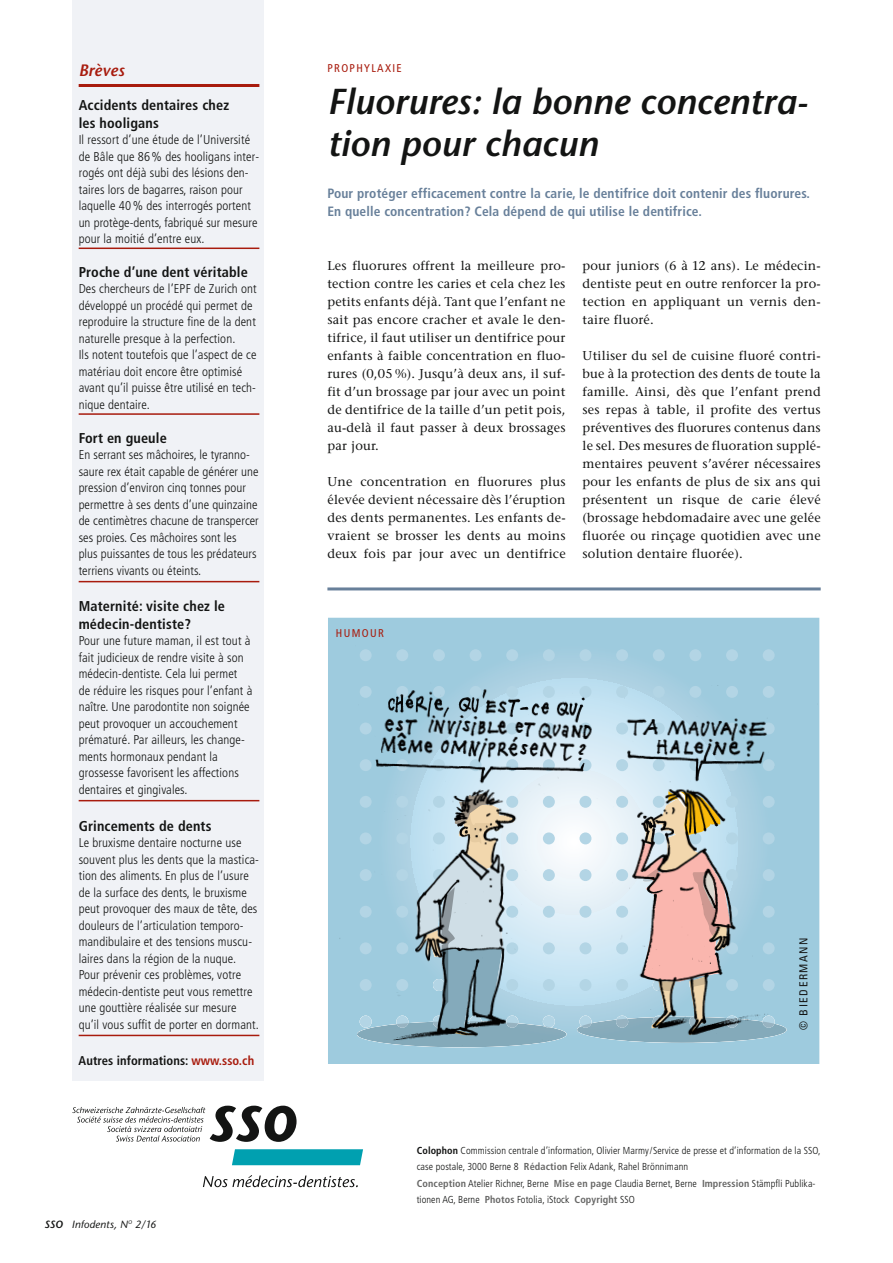
<style>
.page{position:relative;width:893px;height:1263px;background:#fff}
.page>*{position:absolute;margin:0;border:0;box-sizing:border-box;transform-origin:0 0}
.t1{font:italic 600 36px/42px "Stone Sans";color:#131413}
.t2{font:italic 600 16.5px "Stone Sans";letter-spacing:.01em;color:#a81b0d}
.t3{font:700 condensed 14.25px/17.2px "Frutiger";letter-spacing:.01em;color:#131413}
.t4{font:700 condensed 13.5px/18px "Frutiger";letter-spacing:.01em;color:#68809a}
.t5{font:300 condensed 12.75px/16.5px "Frutiger";letter-spacing:.01em;color:#131413}
.t6{font:12.75px/18px "Stone Serif";letter-spacing:.015em;color:#131413;text-align:justify}
.t7{font:700 condensed 12.75px "Frutiger";letter-spacing:.005em;color:#131413}
.t8{font:condensed 11.25px "Frutiger";letter-spacing:.12em;color:#a81b0d}
.t9{font:condensed 11.1px "Univers";letter-spacing:.14em;color:#131413}
.t10{font:italic 10.5px "Stone Sans";letter-spacing:.01em;color:#131413}
.t11{font:300 condensed 10.2px/16.5px "Frutiger";letter-spacing:.01em;color:#131413}
.s1{color:#a81b0d}
.s2{font-weight:600}
.s3{font-weight:700}
.s4{font-weight:700;color:#676766}
</style>
<div class="page">
<div style="left:72px;top:0;width:192px;height:1080px;background:#f0f2f6"></div>
<svg style="left:203px;top:1175px;width:155px;height:12px"></svg>
<svg style="left:232px;top:1149px;width:131px;height:16px;background:#09a3b2"></svg>
<svg style="left:72px;top:1106px;width:225px;height:36px"></svg>
<hr style="left:79px;top:84px;width:180px;height:3px;background:#a81b0d">
<hr style="left:79px;top:248px;width:180px;height:1px;background:#a81b0d">
<hr style="left:79px;top:413px;width:180px;height:2px;background:#a81b0d">
<hr style="left:79px;top:581px;width:180px;height:1px;background:#a81b0d">
<hr style="left:79px;top:800px;width:180px;height:1px;background:#a81b0d">
<hr style="left:79px;top:1035px;width:180px;height:1px;background:#a81b0d">
<div style="left:328px;top:617px;width:492px;height:446px;background:#9ecbde"></div>
<img style="left:328px;top:630px;width:492px;height:418px">
<hr style="left:327px;top:587px;width:494px;height:3px;background:#68809a">
<p class="t2" style="left:79px;top:64px;width:47px">Brèves</p>
<p class="t3" style="left:79px;top:98px;width:152px">Accidents dentaires chez les hooligans</p>
<p class="t5" style="left:79px;top:133px;width:182px">Il ressort d’une étude de l’Université de Bâle que 86% des hooligans inter&shy;rogés ont déjà subi des lésions den&shy;taires lors de bagarres, raison pour laquelle 40% des interrogés portent un protège-dents, fabriqué sur mesure pour la moitié d’entre eux.</p>
<p class="t3" style="left:79px;top:264px;width:171px">Proche d’une dent véritable</p>
<p class="t5" style="left:79px;top:282px;width:180px">Des chercheurs de l’EPF de Zurich ont développé un procédé qui permet de reproduire la structure fine de la dent naturelle presque à la perfection.<br>Ils notent toutefois que l’aspect de ce matériau doit encore être optimisé avant qu’il puisse être utilisé en tech&shy;nique dentaire.</p>
<p class="t3" style="left:79px;top:430px;width:90px">Fort en gueule</p>
<p class="t5" style="left:79px;top:448px;width:182px">En serrant ses mâchoires, le tyranno&shy;saure rex était capable de générer une pression d’environ cinq tonnes pour permettre à ses dents d’une quinzaine de centimètres chacune de transpercer ses proies. Ces mâchoires sont les<br>plus puissantes de tous les prédateurs terriens vivants ou éteints.</p>
<p class="t3" style="left:79px;top:599px;width:148px">Maternité: visite chez le médecin-dentiste?</p>
<p class="t5" style="left:79px;top:634px;width:175px">Pour une future maman, il est tout à fait judicieux de rendre visite à son médecin-dentiste. Cela lui permet<br>de réduire les risques pour l’enfant à naître. Une parodontite non soignée peut provoquer un accouchement prématuré. Par ailleurs, les change&shy;ments hormonaux pendant la grossesse favorisent les affections dentaires et gingivales.</p>
<p class="t3" style="left:79px;top:818px;width:134px">Grincements de dents</p>
<p class="t5" style="left:79px;top:835px;width:182px">Le bruxisme dentaire nocturne use souvent plus les dents que la mastica&shy;tion des aliments. En plus de l’usure de la surface des dents, le bruxisme peut provoquer des maux de tête, des douleurs de l’articulation temporo&shy;mandibulaire et des tensions muscu&shy;laires dans la région de la nuque.<br>Pour prévenir ces problèmes, votre médecin-dentiste peut vous remettre une gouttière réalisée sur mesure qu’il vous suffit de porter en dormant.</p>
<p class="t7" style="left:79px;top:1055px;width:177px">Autres informations: <span class="s1">www.sso.ch</span></p>
<p class="t10" style="left:45px;top:1220px;width:113px"><span class="s2">SSO</span> Infodents, N<sup>O</sup> 2/16</p>
<p class="t8" style="left:327px;top:64px;width:76px">PROPHYLAXIE</p>
<h1 class="t1" style="left:327px;top:84px;width:482px">Fluorures: la bonne concentra&shy;tion pour chacun</h1>
<p class="t4" style="left:327px;top:185px;width:484px">Pour protéger efficacement contre la carie, le dentifrice doit contenir des fluorures.<br>En quelle concentration? Cela dépend de qui utilise le dentifrice.</p>
<p class="t6" style="left:327px;top:258px;width:240px">Les fluorures offrent la meilleure pro&shy;tection contre les caries et cela chez les petits enfants déjà. Tant que l’enfant ne sait pas encore cracher et avale le den&shy;tifrice, il faut utiliser un dentifrice pour enfants à faible concentration en fluo&shy;rures (0,05 %). Jusqu’à deux ans, il suf&shy;fit d’un brossage par jour avec un point de dentifrice de la taille d’un petit pois, au-delà il faut passer à deux brossages par jour.</p>
<p class="t6" style="left:327px;top:474px;width:240px">Une concentration en fluorures plus élevée devient nécessaire dès l’éruption des dents permanentes. Les enfants de&shy;vraient se brosser les dents au moins deux fois par jour avec un dentifrice</p>
<p class="t6" style="left:583px;top:258px;width:240px">pour juniors (6 à 12 ans). Le médecin&shy;dentiste peut en outre renforcer la pro&shy;tection en appliquant un vernis den&shy;taire fluoré.</p>
<p class="t6" style="left:583px;top:348px;width:240px">Utiliser du sel de cuisine fluoré contri&shy;bue à la protection des dents de toute la famille. Ainsi, dès que l’enfant prend ses repas à table, il profite des vertus préventives des fluorures contenus dans le sel. Des mesures de fluoration supplé&shy;mentaires peuvent s’avérer nécessaires pour les enfants de plus de six ans qui présentent un risque de carie élevé (brossage hebdomadaire avec une gelée fluorée ou rinçage quotidien avec une solution dentaire fluorée).</p>
<p class="t8" style="left:336px;top:629px;width:49px">HUMOUR</p>
<p class="t9" style="left:799px;top:1030px;width:95px;rotate:-90deg">© BIEDERMANN</p>
<p class="t11" style="left:417px;top:1143px;width:405px"><span class="s3">Colophon</span> Commission centrale d’information, Olivier Marmy/Service de presse et d’information de la SSO, case postale, 3000 Berne 8 <span class="s4">Rédaction</span> Felix Adank, Rahel Brönnimann<br><span class="s4">Conception</span> Atelier Richner, Berne <span class="s4">Mise en page</span> Claudia Bernet, Berne <span class="s4">Impression</span> Stämpfli Publika&shy;tionen AG, Berne <span class="s4">Photos</span> Fotolia, iStock <span class="s4">Copyright</span> SSO</p>
</div>
